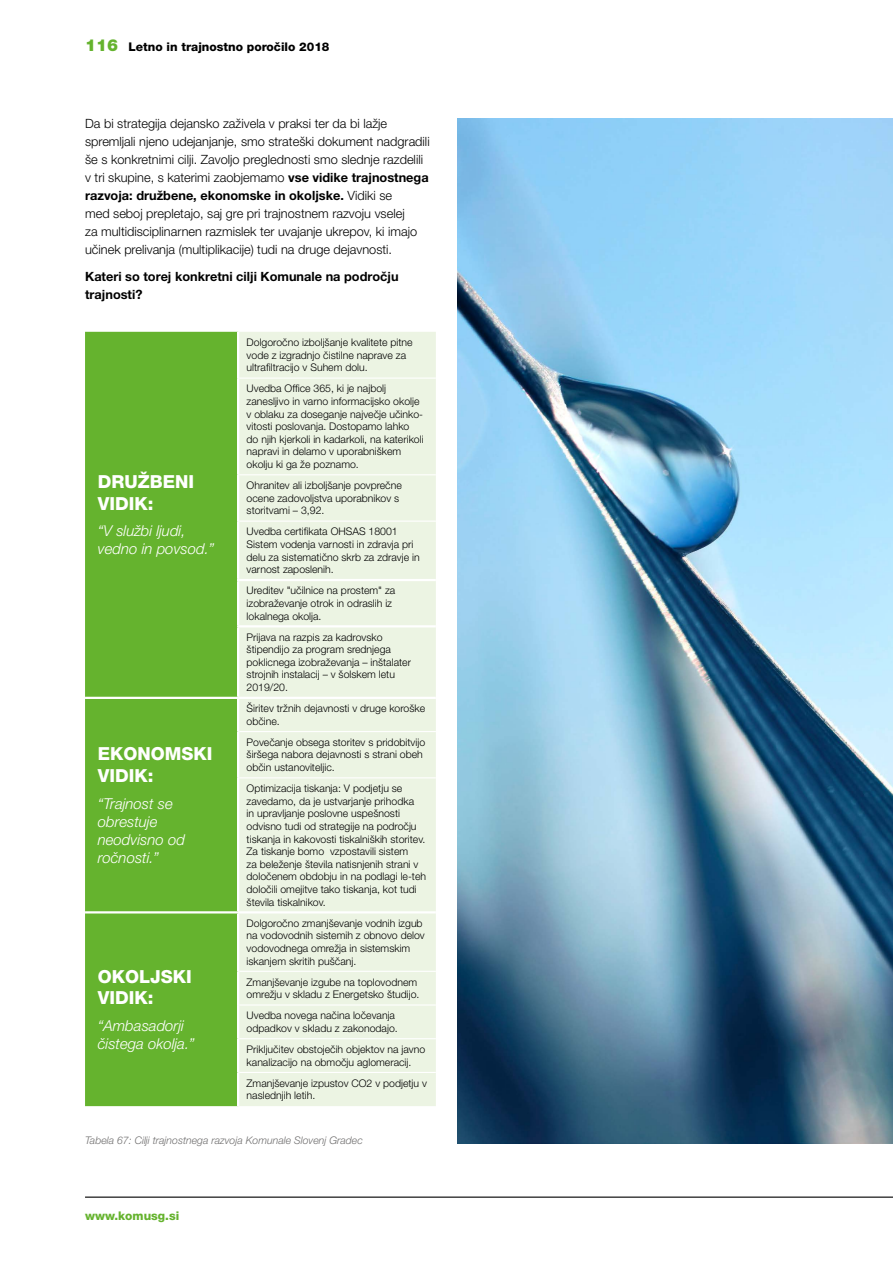
<style>
.page{position:relative;width:893px;height:1263px;background:#fff}
.page>*{position:absolute;margin:0;border:0;box-sizing:border-box;transform-origin:0 0}
.t1{font:800 18px/21.6px "Helvetica Neue LT Pro";color:#fff}
.t2{font:italic 300 15px/18px "Helvetica Neue LT Pro";color:#fff}
.t3{font:300 12.75px/18px "Helvetica Neue LT Pro";color:#000}
.t4{font:700 12.75px/18px "Helvetica Neue LT Pro";color:#000}
.t5{font:800 12px "Helvetica Neue LT Pro";color:#000}
.t6{font:800 12px "Helvetica Neue LT Pro";color:#65b32e}
.t7{font:300 10.5px/12.6px "Helvetica Neue LT Pro";color:#000}
.t8{font:italic 300 10.5px "Helvetica Neue LT Pro";color:#706f6f}
.s1{font-weight:900;font-size:16.5px;color:#65b32e}
.s2{font-weight:700}
</style>
<div class="page">
<hr style="left:85px;top:1196px;width:808px;height:2px;background:#000">
<div style="left:85px;top:332px;width:152px;height:774px;background:#65b32e"></div>
<div style="left:239px;top:332px;width:197px;height:774px;background:#ecf4e3"></div>
<hr style="left:85px;top:697px;width:153px;height:2px;background:#fff">
<hr style="left:237px;top:579px;width:199px;height:2px;background:#fff">
<hr style="left:237px;top:625px;width:199px;height:2px;background:#fff">
<hr style="left:238px;top:697px;width:198px;height:2px;background:#fff">
<hr style="left:85px;top:911px;width:153px;height:2px;background:#fff">
<hr style="left:238px;top:911px;width:198px;height:2px;background:#fff">
<hr style="left:239px;top:377px;width:197px;height:2px;background:#fff">
<hr style="left:239px;top:474px;width:197px;height:1px;background:#fff">
<hr style="left:239px;top:520px;width:197px;height:2px;background:#fff">
<hr style="left:239px;top:731px;width:197px;height:1px;background:#fff">
<hr style="left:239px;top:777px;width:197px;height:1px;background:#fff">
<hr style="left:239px;top:971px;width:197px;height:1px;background:#fff">
<hr style="left:239px;top:1004px;width:197px;height:1px;background:#fff">
<hr style="left:239px;top:1038px;width:197px;height:1px;background:#fff">
<hr style="left:239px;top:1072px;width:197px;height:1px;background:#fff">
<img style="left:457px;top:119px;width:436px;height:1025px">
<p class="t5" style="left:85px;top:39px;width:246px"><span class="s1">116</span> Letno in trajnostno poročilo 2018</p>
<p class="t3" style="left:85px;top:114px;width:346px">Da bi strategija dejansko zaživela v praksi ter da bi lažje spremljali njeno udejanjanje, smo strateški dokument nadgradili še s konkretnimi cilji. Zavoljo preglednosti smo slednje razdelili v tri skupine, s katerimi zaobjemamo <span class="s2">vse vidike trajnostnega razvoja: družbene, ekonomske in okoljske.</span> Vidiki se<br>med seboj prepletajo, saj gre pri trajnostnem razvoju vselej<br>za multidisciplinarnen razmislek ter uvajanje ukrepov, ki imajo učinek prelivanja (multiplikacije) tudi na druge dejavnosti.</p>
<p class="t4" style="left:85px;top:267px;width:315px">Kateri so torej konkretni cilji Komunale na področju trajnosti?</p>
<h1 class="t1" style="left:98px;top:471px;width:98px">DRUŽBENI<br>VIDIK:</h1>
<h2 class="t2" style="left:98px;top:522px;width:118px">“V službi ljudi, vedno in povsod.”</h2>
<h1 class="t1" style="left:98px;top:743px;width:116px">EKONOMSKI<br>VIDIK:</h1>
<h2 class="t2" style="left:98px;top:794px;width:89px">“Trajnost se obrestuje neodvisno od ročnosti.”</h2>
<p class="t7" style="left:247px;top:336px;width:168px">Dolgoročno izboljšanje kvalitete pitne vode z izgradnjo čistilne naprave za ultrafiltracijo v Suhem dolu.</p>
<p class="t7" style="left:247px;top:382px;width:178px">Uvedba Office 365, ki je najbolj zanesljivo in varno informacijsko okolje v oblaku za doseganje največje učinko&shy;vitosti poslovanja. Dostopamo lahko do njih kjerkoli in kadarkoli, na katerikoli napravi in delamo v uporabniškem okolju ki ga že poznamo.</p>
<p class="t7" style="left:247px;top:479px;width:157px">Ohranitev ali izboljšanje povprečne ocene zadovoljstva uporabnikov s storitvami – 3,92.</p>
<p class="t7" style="left:247px;top:525px;width:175px">Uvedba certifikata OHSAS 18001<br>Sistem vodenja varnosti in zdravja pri delu za sistematično skrb za zdravje in varnost zaposlenih.</p>
<p class="t7" style="left:247px;top:584px;width:150px">Ureditev "učilnice na prostem" za izobraževanje otrok in odraslih iz lokalnega okolja.</p>
<p class="t7" style="left:247px;top:630px;width:166px">Prijava na razpis za kadrovsko štipendijo za program srednjega poklicnega izobraževanja – inštalater strojnih instalacij – v šolskem letu<br>2019/20.</p>
<p class="t7" style="left:247px;top:702px;width:180px">Širitev tržnih dejavnosti v druge koroške občine.</p>
<p class="t7" style="left:247px;top:736px;width:180px">Povečanje obsega storitev s pridobitvijo širšega nabora dejavnosti s strani obeh občin ustanoviteljic.</p>
<p class="t7" style="left:247px;top:782px;width:181px">Optimizacija tiskanja: V podjetju se zavedamo, da je ustvarjanje prihodka<br>in upravljanje poslovne uspešnosti odvisno tudi od strategije na področju tiskanja in kakovosti tiskalniških storitev.<br>Za tiskanje bomo vzpostavili sistem<br>za beleženje števila natisnjenih strani v določenem obdobju in na podlagi le-teh določili omejitve tako tiskanja, kot tudi števila tiskalnikov.</p>
<p class="t7" style="left:247px;top:916px;width:180px">Dolgoročno zmanjševanje vodnih izgub na vodovodnih sistemih z obnovo delov vodovodnega omrežja in sistemskim iskanjem skritih puščanj.</p>
<p class="t7" style="left:247px;top:975px;width:174px">Zmanjševanje izgube na toplovodnem omrežju v skladu z Energetsko študijo.</p>
<p class="t7" style="left:247px;top:1009px;width:153px">Uvedba novega načina ločevanja odpadkov v skladu z zakonodajo.</p>
<p class="t7" style="left:247px;top:1043px;width:180px">Priključitev obstoječih objektov na javno kanalizacijo na območju aglomeracij.</p>
<p class="t7" style="left:247px;top:1076px;width:182px">Zmanjševanje izpustov CO2 v podjetju v naslednjih letih.</p>
<p class="t8" style="left:85px;top:1134px;width:279px">Tabela 67: Cilji trajnostnega razvoja Komunale Slovenj Gradec</p>
<h1 class="t1" style="left:98px;top:965px;width:96px">OKOLJSKI<br>VIDIK:</h1>
<h2 class="t2" style="left:98px;top:1016px;width:98px">“Ambasadorji čistega okolja.”</h2>
<p class="t6" style="left:85px;top:1209px;width:96px">www.komusg.si</p>
</div>
